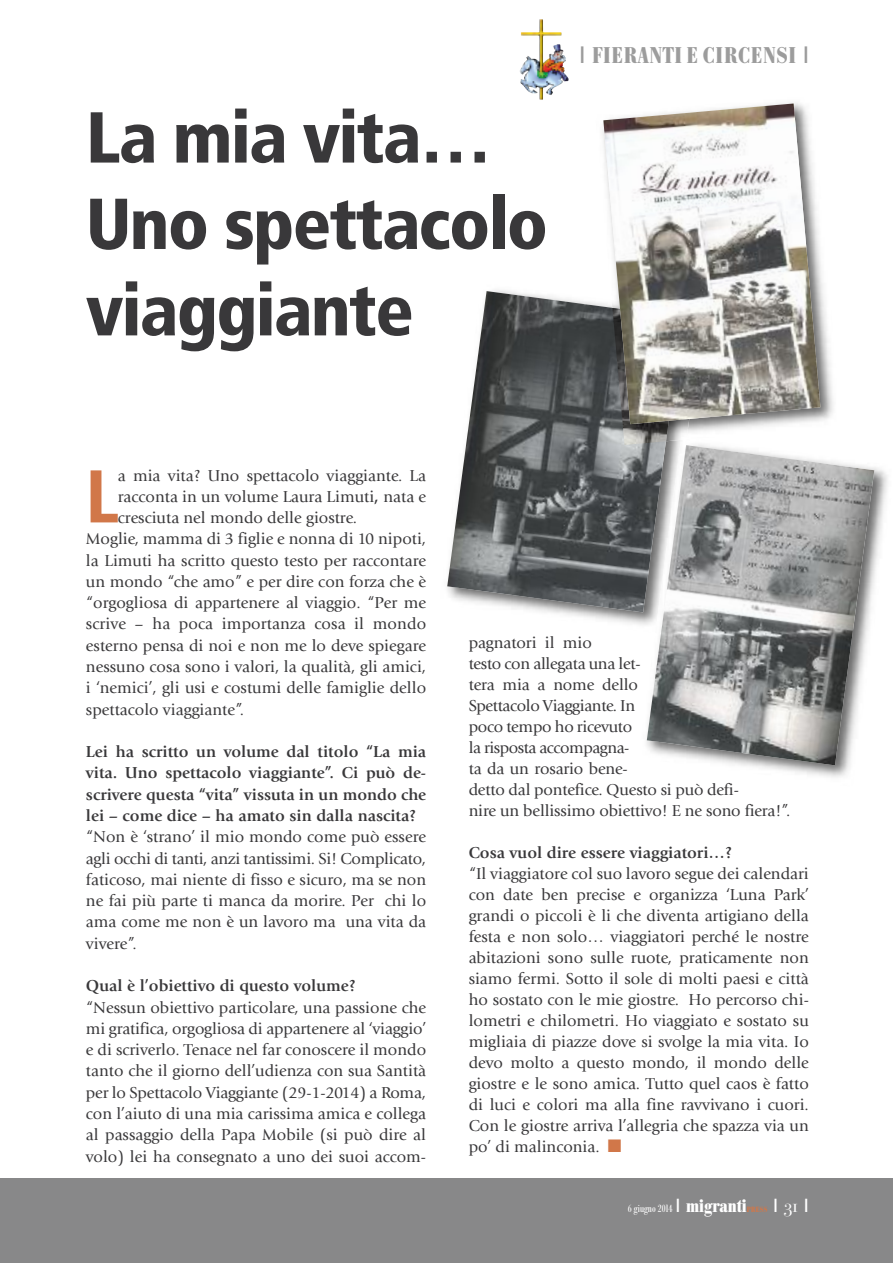
<style>
.page{position:relative;width:893px;height:1263px;background:#fff}
.page>*{position:absolute;margin:0;border:0;box-sizing:border-box;transform-origin:0 0}
.t1{font:900 condensed 72px/86.4px "Frutiger";letter-spacing:-.025em;color:#39383a}
.t2{font:700 condensed 72px "Univers";color:#d17749}
.t3{font:700 condensed 22.5px "Bodoni BE";letter-spacing:.05em;color:#9c9c9c}
.t4{font:18px "False Positive BRK";color:#fff}
.t5{font:16.5px/21px "Giovanni";color:#39383a;text-align:justify}
.t6{font:700 16.5px/21.3px "Giovanni";color:#39383a;text-align:justify}
.t7{font:condensed 10.5px "Bodoni BE";color:#fff}
.t8{font:700 condensed 7.5px "Bodoni BE";letter-spacing:.04em;color:#d17749}
.s1{font-family:"False Positive BRK";font-weight:400;font-stretch:normal}
.s2{font-weight:700}
.s3{color:#d17749}
.s4{font-family:"False Positive BRK";font-stretch:normal;font-size:18px}
.s5{font-weight:700;font-size:18px}
.s6{font-family:"Bauer Bodoni Roman SC"}
</style>
<div class="page">
<div style="left:0;top:1178px;width:893px;height:85px;background:#888889"></div>
<img style="left:520px;top:19px;width:49px;height:73px">
<img style="left:447px;top:291px;width:191px;height:321px">
<img style="left:638px;top:444px;width:250px;height:333px">
<img style="left:647px;top:445px;width:227px;height:320px">
<img style="left:595px;top:102px;width:238px;height:337px">
<img style="left:682px;top:424px;width:21px;height:15px">
<img style="left:612px;top:424px;width:70px;height:21px">
<svg style="left:681px;top:437px;width:14px;height:3px"></svg>
<img style="left:603px;top:103px;width:217px;height:321px">
<h1 class="t1" style="left:86px;top:100px;width:464px">La mia vita…<br>Uno spettacolo viaggiante</h1>
<h2 class="t3" style="left:580px;top:47px;width:229px"><span class="s1">1</span> FIERANTI E CIRCENSI <span class="s1">1</span></h2>
<h1 class="t2" style="left:86px;top:470px;width:33px">L</h1>
<p class="t5" style="left:118px;top:467px;width:310px">a mia vita? Uno spettacolo viaggiante. La</p>
<p class="t5" style="left:118px;top:487px;width:310px">racconta in un volume Laura Limuti<span class="s2">,</span> nata e</p>
<p class="t5" style="left:118px;top:508px;width:241px">cresciuta nel mondo delle giostre.</p>
<p class="t5" style="left:86px;top:530px;width:342px">Moglie, mamma di 3 figlie e nonna di 10 nipoti,</p>
<p class="t5" style="left:86px;top:551px;width:342px">la Limuti ha scritto questo testo per raccontare</p>
<p class="t5" style="left:86px;top:572px;width:342px">un mondo “che amo” e per dire con forza che è</p>
<p class="t5" style="left:86px;top:593px;width:342px">“orgogliosa di appartenere al viaggio. “Per me</p>
<p class="t5" style="left:86px;top:615px;width:342px">scrive – ha poca importanza cosa il mondo</p>
<p class="t5" style="left:86px;top:636px;width:342px">esterno pensa di noi e non me lo deve spiegare</p>
<p class="t5" style="left:86px;top:657px;width:342px">nessuno cosa sono i valori, la qualità, gli amici,</p>
<p class="t5" style="left:86px;top:679px;width:342px">i ‘nemici’, gli usi e costumi delle famiglie dello</p>
<p class="t5" style="left:86px;top:700px;width:160px">spettacolo viaggiante”.</p>
<p class="t6" style="left:86px;top:742px;width:342px">Lei ha scritto un volume dal titolo “La mia vita. Uno spettacolo viaggiante”. Ci può de&shy;scrivere questa “vita” vissuta in un mondo che lei – come dice – ha amato sin dalla nascita?</p>
<p class="t5" style="left:86px;top:827px;width:342px">“Non è ‘strano’ il mio mondo come può essere agli occhi di tanti, anzi tantissimi. Si! Complicato, faticoso, mai niente di fisso e sicuro, ma se non ne fai più parte ti manca da morire. Per chi lo ama come me non è un lavoro ma una vita da vivere”.</p>
<p class="t6" style="left:86px;top:976px;width:271px">Qual è l’obiettivo di questo volume?</p>
<p class="t5" style="left:86px;top:998px;width:342px">“Nessun obiettivo particolare, una passione che mi gratifica, orgogliosa di appartenere al ‘viaggio’ e di scriverlo. Tenace nel far conoscere il mondo tanto che il giorno dell’udienza con sua Santità per lo Spettacolo Viaggiante (29-1-2014) a Roma, con l’aiuto di una mia carissima amica e collega al passaggio della Papa Mobile (si può dire al volo) lei ha consegnato a uno dei suoi accom-</p>
<p class="t5" style="left:469px;top:633px;width:323px;text-align:left">pagnatori il mio<br>testo con allegata una let-<br>tera mia a nome dello<br>Spettacolo Viaggiante. In<br>poco tempo ho ricevuto<br>la risposta accompagna-<br>ta da un rosario bene-<br>detto dal pontefice. Questo si può defi-<br>nire un bellissimo obiettivo! E ne sono fiera!”.</p>
<p class="t6" style="left:469px;top:843px;width:265px">Cosa vuol dire essere viaggiatori…?</p>
<p class="t5" style="left:469px;top:864px;width:342px">“Il viaggiatore col suo lavoro segue dei calendari con date ben precise e organizza ‘Luna Park’ grandi o piccoli è li che diventa artigiano della festa e non solo… viaggiatori perché le nostre abitazioni sono sulle ruote, praticamente non siamo fermi. Sotto il sole di molti paesi e città ho sostato con le mie giostre. Ho percorso chi&shy;lometri e chilometri. Ho viaggiato e sostato su migliaia di piazze dove si svolge la mia vita. Io devo molto a questo mondo, il mondo delle giostre e le sono amica. Tutto quel caos è fatto di luci e colori ma alla fine ravvivano i cuori.<br>Con le giostre arriva l’allegria che spazza via un po’ di malinconia. <span class="s3">■</span></p>
<p class="t7" style="left:628px;top:1205px;width:121px">6 giugno 2014 <span class="s4">1</span> <span class="s5">migranti</span></p>
<p class="t8" style="left:747px;top:1207px;width:22px">PRESS</p>
<p class="t4" style="left:774px;top:1196px;width:35px">1<span class="s6">31</span>1</p>
</div>
